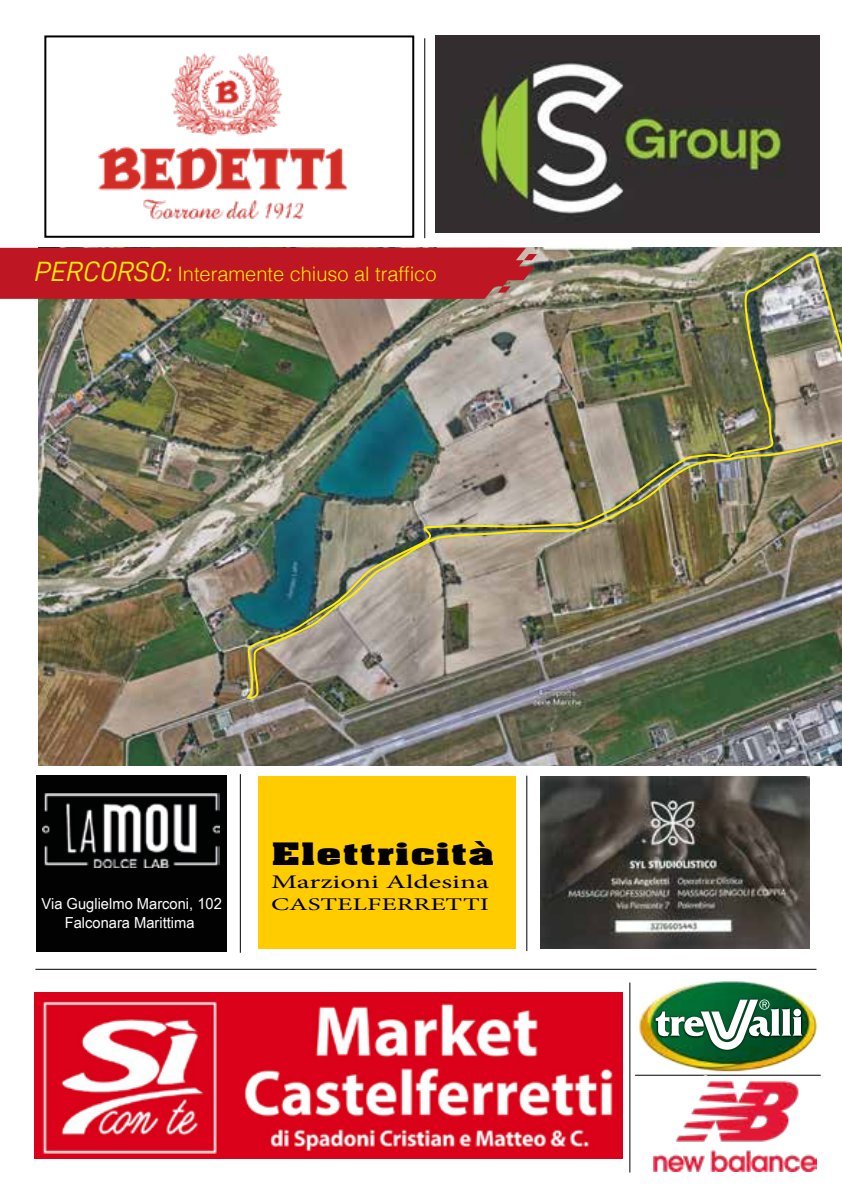
<style>
.page{position:relative;width:842px;height:1191px;background:#fff}
.page>*{position:absolute;margin:0;border:0;box-sizing:border-box;transform-origin:0 0}
.t1{font:700 30px "Aachen BT";color:#000;scale:1.52 1}
.t2{font:300 20px "Helvetica";color:#ffed00}
.t3{font:19.2px "Minion Pro";color:#000;scale:1.52 1}
.t4{font:17.8px "Minion Pro";color:#000;scale:1.52 1}
.t5{font:15.2px/18.2px "Arial Narrow";color:#fff;text-align:center;scale:1.18 1}
.s1{font-family:"D DIN Italic";font-weight:400;font-size:28px}
</style>
<div class="page">
<hr style="left:35px;top:968px;width:781px;height:1px;background:#000">
<hr style="left:635px;top:1074px;width:186px;height:1px;background:#000">
<div style="left:258px;top:776px;width:258px;height:172px;background:#fc0"></div>
<img style="left:38px;top:248px;width:804px;height:518px">
<img style="left:242px;top:252px;width:600px;height:467px">
<svg style="left:0;top:248px;width:537px;height:57px;background:#b9282f"></svg>
<hr style="left:526px;top:775px;width:1px;height:176px;background:#000">
<hr style="left:629px;top:982px;width:1px;height:190px;background:#000">
<hr style="left:240px;top:774px;width:1px;height:178px;background:#000">
<hr style="left:424px;top:38px;width:1px;height:200px;background:#000">
<div style="left:44px;top:35px;width:370px;height:203px;border:2px solid #000"></div>
<img style="left:540px;top:776px;width:270px;height:172px">
<div style="left:36px;top:775px;width:191px;height:177px;background:#020203"></div>
<img style="left:43px;top:794px;width:177px;height:73px">
<img style="left:98px;top:53px;width:250px;height:167px">
<img style="left:435px;top:35px;width:384px;height:197px">
<img style="left:34px;top:992px;width:588px;height:166px">
<img style="left:638px;top:980px;width:180px;height:93px">
<img style="left:698px;top:996px;width:63px;height:56px">
<img style="left:802px;top:1005px;width:3px;height:34px">
<img style="left:653px;top:1008px;width:3px;height:31px">
<img style="left:656px;top:999px;width:146px;height:50px">
<img style="left:653px;top:1081px;width:163px;height:90px">
<h2 class="t2" style="left:34px;top:256px;width:403px"><span class="s1">PERCORSO:</span> Interamente chiuso al traffico</h2>
<p class="t5" style="left:42px;top:894px;width:154px">Via Guglielmo Marconi, 102<br>Falconara Marittima</p>
<h1 class="t1" style="left:271px;top:835px;width:148px">Elettricità</h1>
<p class="t3" style="left:271px;top:869px;width:145px">Marzioni Aldesina</p>
<p class="t4" style="left:271px;top:892px;width:145px">CASTELFERRETTI</p>
</div>
